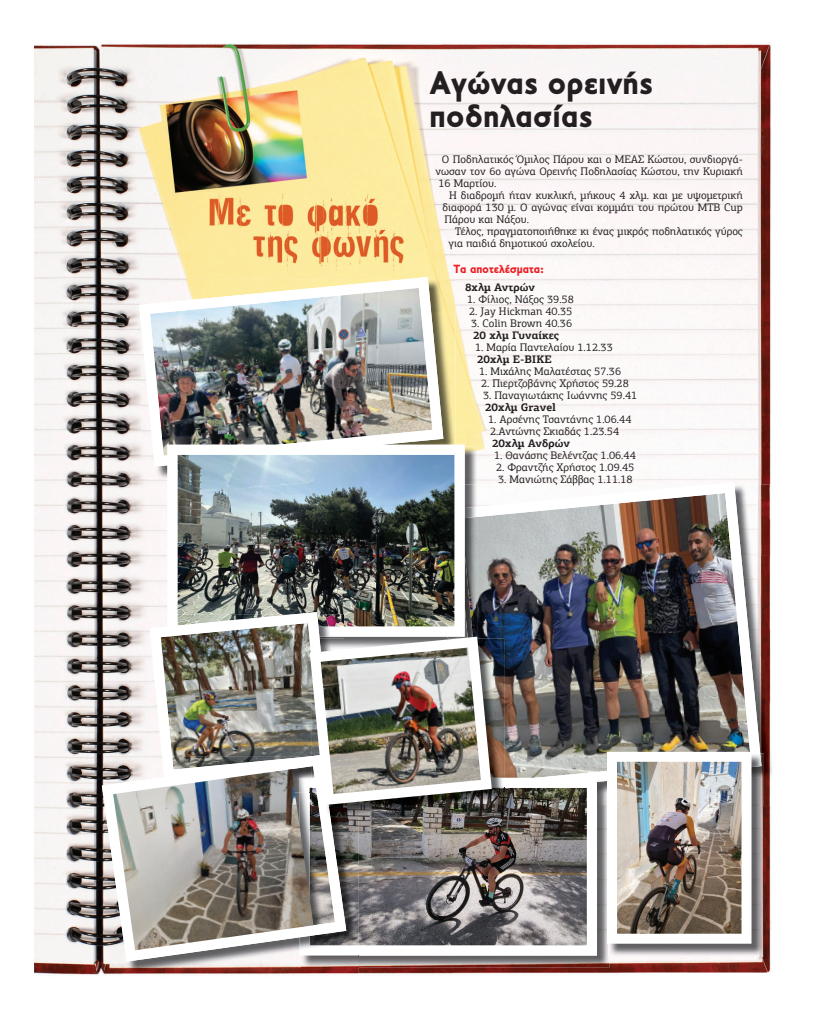
<style>
.page{position:relative;width:823px;height:1021px;background:#fff}
.page>*{position:absolute;margin:0;border:0;box-sizing:border-box;transform-origin:0 0}
.t1{font:900 33px/33px "PF Transport";color:#231f20}
.t2{font:900 12px "PF Transport";color:#ed1d23}
.t3{font:11px/12px "PF Agora Slab Pro";color:#231f20;text-align:justify}
.t4{font:700 11px "PF Agora Slab Pro";color:#231f20}
</style>
<div class="page">
<img style="left:34px;top:43px;width:737px;height:933px">
<img style="left:771px;top:760px;width:1px;height:15px">
<img style="left:761px;top:484px;width:10px;height:35px">
<img style="left:761px;top:519px;width:10px;height:36px">
<img style="left:761px;top:555px;width:10px;height:251px">
<img style="left:477px;top:482px;width:284px;height:295px">
<img style="left:443px;top:279px;width:12px;height:33px">
<img style="left:141px;top:466px;width:26px;height:13px">
<img style="left:443px;top:312px;width:12px;height:133px">
<img style="left:139px;top:277px;width:304px;height:189px">
<img style="left:464px;top:484px;width:13px;height:23px">
<img style="left:464px;top:507px;width:13px;height:105px">
<img style="left:167px;top:445px;width:297px;height:167px">
<img style="left:358px;top:943px;width:251px;height:24px">
<img style="left:358px;top:777px;width:238px;height:178px">
<img style="left:609px;top:753px;width:154px;height:203px">
<img style="left:751px;top:753px;width:10px;height:27px">
<img style="left:608px;top:943px;width:1px;height:13px">
<img style="left:596px;top:751px;width:155px;height:192px">
<img style="left:104px;top:961px;width:254px;height:12px">
<img style="left:301px;top:955px;width:57px;height:12px">
<img style="left:346px;top:817px;width:12px;height:118px">
<img style="left:346px;top:935px;width:12px;height:20px">
<img style="left:102px;top:754px;width:244px;height:207px">
<img style="left:491px;top:638px;width:13px;height:139px">
<img style="left:358px;top:777px;width:146px;height:40px">
<img style="left:330px;top:805px;width:28px;height:12px">
<img style="left:312px;top:805px;width:18px;height:12px">
<img style="left:150px;top:612px;width:341px;height:193px">
<h1 class="t1" style="left:429px;top:67px;width:225px">Αγώνας ορεινής ποδηλασίας</h1>
<p class="t3" style="left:435px;top:153px;width:309px;text-indent:7px">Ο Ποδηλατικός Όµιλος Πάρου και ο ΜΕΑΣ Κώστου, συνδιοργά&shy;νωσαν τον 6ο αγώνα Ορεινής Ποδηλασίας Κώστου, την Κυριακή 16 Μαρτίου.</p>
<p class="t3" style="left:442px;top:189px;width:301px;text-indent:7px">H διαδροµή ήταν κυκλική, µήκους 4 χλµ. και µε υψοµετρική διαφορά 130 µ. Ο αγώνας είναι κοµµάτι του πρώτου MTB Cup Πάρου και Νάξου.</p>
<p class="t3" style="left:448px;top:225px;width:295px;text-indent:7px">Τέλος, πραγµατοποιήθηκε κι ένας µικρός ποδηλατικός γύρος για παιδιά δηµοτικού σχολείου.</p>
<p class="t2" style="left:453px;top:262px;width:92px">Τα αποτελέσµατα:</p>
<p class="t4" style="left:464px;top:280px;width:71px">8χλµ Αντρών</p>
<p class="t3" style="left:466px;top:293px;width:108px">1. Φίλιος, Νάξος 39.58</p>
<p class="t3" style="left:468px;top:305px;width:105px">2. Jay Hickman 40.35</p>
<p class="t3" style="left:470px;top:317px;width:103px">3. Colin Brown 40.36</p>
<p class="t4" style="left:472px;top:328px;width:87px">20 χλµ Γυναίκες</p>
<p class="t3" style="left:474px;top:341px;width:139px">1. Μαρία Παντελαίου 1.12.33</p>
<p class="t4" style="left:476px;top:352px;width:76px">20χλµ Ε-ΒΙΚΕ</p>
<p class="t3" style="left:478px;top:365px;width:143px">1. Μιχάλης Μαλατέστας 57.36</p>
<p class="t3" style="left:480px;top:377px;width:149px">2. Πιερτζοβάνης Χρήστος 59.28</p>
<p class="t3" style="left:482px;top:389px;width:156px">3. Παναγιωτάκης Ιωάννης 59.41</p>
<p class="t4" style="left:484px;top:400px;width:72px">20χλµ Gravel</p>
<p class="t3" style="left:488px;top:413px;width:145px">1. Αρσένης Τσαντάνης 1.06.44<br>2.Αντώνης Σκιαδάς 1.23.54</p>
<p class="t4" style="left:492px;top:436px;width:79px">20χλµ Ανδρών</p>
<p class="t3" style="left:494px;top:449px;width:143px">1. Θανάσης Βελέντζας 1.06.44</p>
<p class="t3" style="left:496px;top:461px;width:140px">2. Φραντζής Χρήστος 1.09.45</p>
<p class="t3" style="left:498px;top:473px;width:136px">3. Μανιώτης Σάββας 1.11.18</p>
</div>
